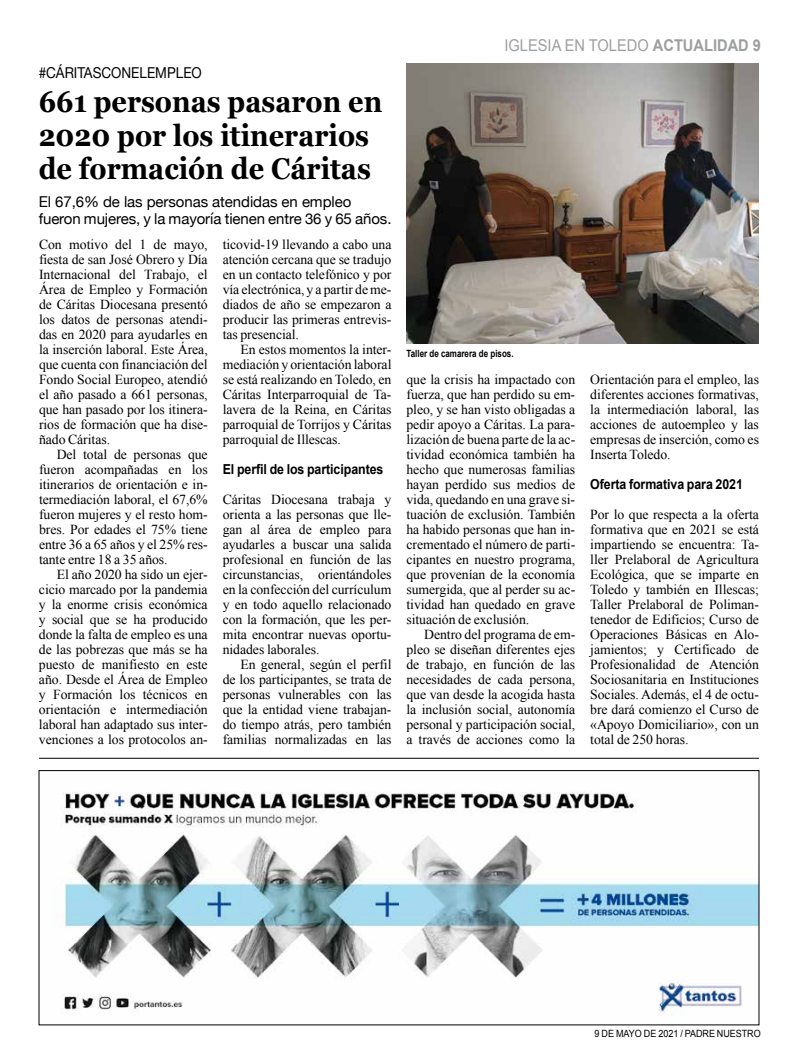
<style>
.page{position:relative;width:798px;height:1063px;background:#fff}
.page>*{position:absolute;margin:0;border:0;box-sizing:border-box;transform-origin:0 0}
.t1{font:700 30px/33.8px "Georgia";color:#000;scale:.9 1}
.t2{font:16.25px "Arial";color:#9c9e9f;scale:.9 1}
.t3{font:15px/17.5px "Helvetica Neue";letter-spacing:-.005em;color:#000}
.t4{font:15px "Helvetica Neue";letter-spacing:-.005em;color:#000;scale:.9 1}
.t5{font:13.75px/15px "Times New Roman";letter-spacing:-.005em;color:#000;text-align:justify}
.t6{font:700 13.75px "Arial";letter-spacing:-.005em;color:#000;scale:.9 1}
.t7{font:10px "Arial";letter-spacing:-.005em;color:#000;scale:.9 1}
.t8{font:700 10px "Arial";color:#000;scale:.8 1}
.s1{font-weight:700}
</style>
<div class="page">
<img style="left:61px;top:792px;width:696px;height:223px">
<div style="left:39px;top:770px;width:720px;height:255px;border:1px solid #000"></div>
<hr style="left:39px;top:758px;width:719px;height:1px;background:#000">
<img style="left:406px;top:64px;width:352px;height:280px">
<p class="t4" style="left:39px;top:62px;width:183px">#CÁRITASCONELEMPLEO</p>
<h1 class="t1" style="left:39px;top:83px;width:383px">661 personas pasaron en<br>2020 por los itinerarios de formación de Cáritas</h1>
<p class="t3" style="left:39px;top:194px;width:354px">El 67,6% de las personas atendidas en empleo fueron mujeres, y la mayoría tienen entre 36 y 65 años.</p>
<p class="t5" style="left:39px;top:237px;width:170px">Con motivo del 1 de mayo, fiesta de san José Obrero y Día Internacional del Trabajo, el Área de Empleo y Formación de Cáritas Diocesana presentó los datos de personas atendi&shy;das en 2020 para ayudarles en la inserción laboral. Este Área, que cuenta con financiación del Fondo Social Europeo, atendió el año pasado a 661 personas, que han pasado por los itinera&shy;rios de formación que ha dise&shy;ñado Cáritas.</p>
<p class="t5" style="left:39px;top:447px;width:170px;text-indent:18px">Del total de personas que fueron acompañadas en los itinerarios de orientación e in&shy;termediación laboral, el 67,6% fueron mujeres y el resto hom&shy;bres. Por edades el 75% tiene entre 36 a 65 años y el 25% res&shy;tante entre 18 a 35 años.</p>
<p class="t5" style="left:39px;top:567px;width:170px;text-indent:18px">El año 2020 ha sido un ejer&shy;cicio marcado por la pandemia y la enorme crisis económica y social que se ha producido donde la falta de empleo es una de las pobrezas que más se ha puesto de manifiesto en este año. Desde el Área de Empleo y Formación los técnicos en orientación e intermediación laboral han adaptado sus inter&shy;venciones a los protocolos an-</p>
<p class="t5" style="left:223px;top:237px;width:170px">ticovid-19 llevando a cabo una atención cercana que se tradujo en un contacto telefónico y por vía electrónica, y a partir de me&shy;diados de año se empezaron a producir las primeras entrevis&shy;tas presencial.</p>
<p class="t5" style="left:223px;top:342px;width:170px;text-indent:18px">En estos momentos la inter&shy;mediación y orientación laboral se está realizando en Toledo, en Cáritas Interparroquial de Ta&shy;lavera de la Reina, en Cáritas parroquial de Torrijos y Cáritas parroquial de Illescas.</p>
<p class="t6" style="left:223px;top:460px;width:180px">El perfil de los participantes</p>
<p class="t5" style="left:223px;top:492px;width:170px">Cáritas Diocesana trabaja y orienta a las personas que lle&shy;gan al área de empleo para ayudarles a buscar una salida profesional en función de las circunstancias, orientándoles en la confección del currículum y en todo aquello relacionado con la formación, que les per&shy;mita encontrar nuevas oportu&shy;nidades laborales.</p>
<p class="t5" style="left:223px;top:657px;width:170px;text-indent:18px">En general, según el perfil de los participantes, se trata de personas vulnerables con las que la entidad viene trabajan&shy;do tiempo atrás, pero también familias normalizadas en las</p>
<p class="t2" style="left:504px;top:34px;width:286px">IGLESIA EN TOLEDO <span class="s1">ACTUALIDAD 9</span></p>
<p class="t8" style="left:406px;top:347px;width:135px">Taller de camarera de pisos.</p>
<p class="t5" style="left:406px;top:372px;width:170px">que la crisis ha impactado con fuerza, que han perdido su em&shy;pleo, y se han visto obligadas a pedir apoyo a Cáritas. La para&shy;lización de buena parte de la ac&shy;tividad económica también ha hecho que numerosas familias hayan perdido sus medios de vida, quedando en una grave si&shy;tuación de exclusión. También ha habido personas que han in&shy;crementado el número de parti&shy;cipantes en nuestro programa, que provenían de la economía sumergida, que al perder su ac&shy;tividad han quedado en grave situación de exclusión.</p>
<p class="t5" style="left:406px;top:627px;width:170px;text-indent:18px">Dentro del programa de em&shy;pleo se diseñan diferentes ejes de trabajo, en función de las necesidades de cada persona, que van desde la acogida hasta la inclusión social, autonomía personal y participación social, a través de acciones como la</p>
<p class="t5" style="left:590px;top:372px;width:170px">Orientación para el empleo, las diferentes acciones formativas, la intermediación laboral, las acciones de autoempleo y las empresas de inserción, como es Inserta Toledo.</p>
<p class="t6" style="left:590px;top:475px;width:171px">Oferta formativa para 2021</p>
<p class="t5" style="left:590px;top:507px;width:170px">Por lo que respecta a la oferta formativa que en 2021 se está impartiendo se encuentra: Ta&shy;ller Prelaboral de Agricultura Ecológica, que se imparte en Toledo y también en Illescas; Taller Prelaboral de Poliman&shy;tenedor de Edificios; Curso de Operaciones Básicas en Alo&shy;jamientos; y Certificado de Profesionalidad de Atención Sociosanitaria en Instituciones Sociales. Además, el 4 de octu&shy;bre dará comienzo el Curso de «Apoyo Domiciliario», con un total de 250 horas.</p>
<p class="t7" style="left:594px;top:1027px;width:186px">9 DE MAYO DE 2021 / PADRE NUESTRO</p>
</div>
